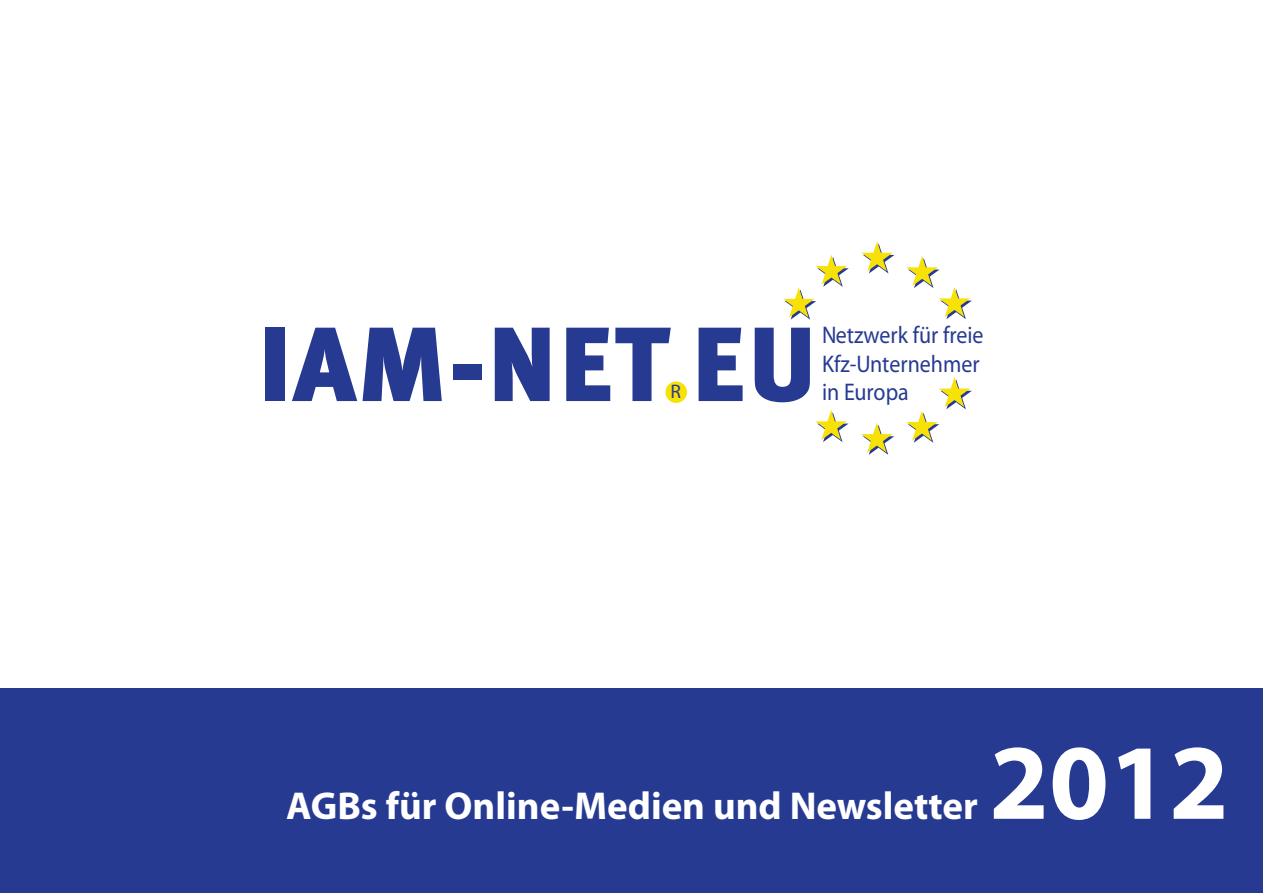
<style>
.page{position:relative;width:1263px;height:893px;background:#fff}
.page>*{position:absolute;margin:0;border:0;box-sizing:border-box;transform-origin:0 0}
.t1{font:700 108px "Myriad Pro";color:#fff}
.t2{font:700 39px "Myriad Pro";color:#fff}
.t3{font:24.15px/28.5px "Meta";color:#263a91;scale:.91 1}
.t4{font:19.65px "Meta Book Caps";color:#263a91}
</style>
<div class="page">
<svg style="left:815px;top:410px;width:33px;height:32px"></svg>
<svg style="left:861px;top:423px;width:33px;height:32px"></svg>
<svg style="left:906px;top:377px;width:66px;height:66px"></svg>
<svg style="left:906px;top:256px;width:66px;height:63px"></svg>
<svg style="left:861px;top:241px;width:33px;height:32px"></svg>
<svg style="left:783px;top:255px;width:66px;height:65px"></svg>
<div style="left:266px;top:328px;width:19px;height:73px;background:#263a91"></div>
<svg style="left:292px;top:328px;width:150px;height:73px"></svg>
<div style="left:453px;top:364px;width:29px;height:15px;background:#263a91"></div>
<svg style="left:495px;top:328px;width:55px;height:73px;background:#4a5aa3"></svg>
<svg style="left:566px;top:328px;width:105px;height:73px"></svg>
<div style="left:665px;top:381px;width:22px;height:22px;background:#f7e107;border-radius:50%"></div>
<svg style="left:699px;top:328px;width:44px;height:73px"></svg>
<svg style="left:755px;top:328px;width:55px;height:74px"></svg>
<div style="left:0;top:689px;width:1263px;height:204px;background:#263a91"></div>
<p class="t3" style="left:822px;top:320px;width:179px">Netzwerk für freie<br>Kfz-Unternehmer</p>
<p class="t4" style="left:671px;top:379px;width:12px">R</p>
<p class="t3" style="left:822px;top:377px;width:97px">in Europa</p>
<p class="t2" style="left:286px;top:780px;width:693px">AGBs für Online-Medien und Newsletter</p>
<p class="t1" style="left:989px;top:712px;width:241px">2012</p>
</div>
